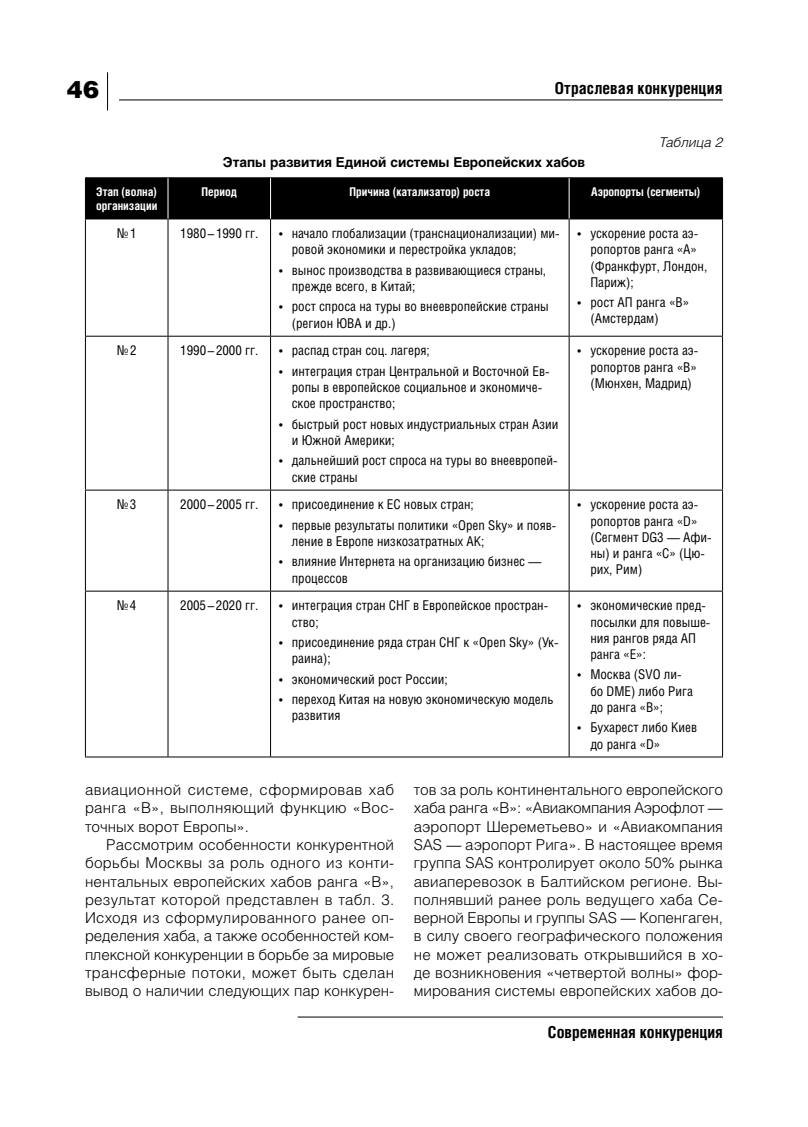
<style>
.page{position:relative;width:808px;height:1127px;background:#fff}
.page>*{position:absolute;margin:0;border:0;box-sizing:border-box;transform-origin:0 0}
.t1{font:900 24px "Helios";color:#000}
.t2{font:700 16.5px "Helios Cond";color:#000}
.t3{font:300 15px/18.3px "Helios";color:#000;text-align:justify}
.t4{font:13.5px/16.2px "Helios Cond";color:#000}
.t5{font:700 13.5px "Helios";color:#000}
.t6{font:italic 300 13.5px "Helios";color:#000}
.t7{font:700 12px/14.4px "Helios Cond";color:#fff}
</style>
<div class="page">
<hr style="left:119px;top:100px;width:604px;height:1px;background:#000">
<hr style="left:107px;top:72px;width:1px;height:39px;background:#000">
<hr style="left:298px;top:1017px;width:425px;height:1px;background:#000">
<div style="left:86px;top:178px;width:636px;height:41px;background:#000"></div>
<hr style="left:85px;top:336px;width:83px;height:1px;background:#000">
<hr style="left:168px;top:336px;width:103px;height:1px;background:#000">
<hr style="left:271px;top:336px;width:298px;height:1px;background:#000">
<hr style="left:569px;top:336px;width:154px;height:1px;background:#000">
<hr style="left:85px;top:490px;width:83px;height:1px;background:#000">
<hr style="left:168px;top:490px;width:103px;height:1px;background:#000">
<hr style="left:271px;top:490px;width:298px;height:1px;background:#000">
<hr style="left:569px;top:490px;width:154px;height:1px;background:#000">
<hr style="left:85px;top:591px;width:83px;height:1px;background:#000">
<hr style="left:168px;top:591px;width:103px;height:1px;background:#000">
<hr style="left:271px;top:591px;width:298px;height:1px;background:#000">
<hr style="left:569px;top:591px;width:154px;height:1px;background:#000">
<hr style="left:168px;top:219px;width:1px;height:117px;background:#000">
<hr style="left:270px;top:219px;width:1px;height:117px;background:#000">
<hr style="left:569px;top:219px;width:1px;height:117px;background:#000">
<hr style="left:168px;top:337px;width:1px;height:153px;background:#000">
<hr style="left:270px;top:337px;width:1px;height:153px;background:#000">
<hr style="left:569px;top:337px;width:1px;height:153px;background:#000">
<hr style="left:168px;top:490px;width:1px;height:101px;background:#000">
<hr style="left:270px;top:490px;width:1px;height:101px;background:#000">
<hr style="left:569px;top:490px;width:1px;height:101px;background:#000">
<hr style="left:168px;top:591px;width:1px;height:165px;background:#000">
<hr style="left:270px;top:591px;width:1px;height:165px;background:#000">
<hr style="left:569px;top:591px;width:1px;height:165px;background:#000">
<hr style="left:85px;top:219px;width:1px;height:117px;background:#000">
<hr style="left:722px;top:219px;width:1px;height:117px;background:#000">
<hr style="left:85px;top:337px;width:1px;height:153px;background:#000">
<hr style="left:722px;top:337px;width:1px;height:153px;background:#000">
<hr style="left:85px;top:490px;width:1px;height:101px;background:#000">
<hr style="left:722px;top:490px;width:1px;height:101px;background:#000">
<hr style="left:85px;top:591px;width:1px;height:165px;background:#000">
<hr style="left:722px;top:591px;width:1px;height:165px;background:#000">
<hr style="left:85px;top:756px;width:83px;height:1px;background:#000">
<hr style="left:168px;top:756px;width:103px;height:1px;background:#000">
<hr style="left:271px;top:756px;width:298px;height:1px;background:#000">
<hr style="left:569px;top:756px;width:154px;height:1px;background:#000">
<hr style="left:85px;top:177px;width:83px;height:1px;background:#000">
<hr style="left:85px;top:178px;width:1px;height:41px;background:#000">
<hr style="left:168px;top:177px;width:103px;height:1px;background:#000">
<hr style="left:271px;top:177px;width:298px;height:1px;background:#000">
<hr style="left:569px;top:177px;width:154px;height:1px;background:#000">
<hr style="left:722px;top:178px;width:1px;height:41px;background:#000">
<hr style="left:85px;top:219px;width:83px;height:1px;background:#000">
<hr style="left:168px;top:219px;width:103px;height:1px;background:#000">
<hr style="left:271px;top:219px;width:298px;height:1px;background:#000">
<hr style="left:569px;top:219px;width:154px;height:1px;background:#000">
<hr style="left:168px;top:178px;width:1px;height:41px;background:#fff">
<hr style="left:270px;top:178px;width:1px;height:41px;background:#fff">
<hr style="left:569px;top:178px;width:1px;height:41px;background:#fff">
<h1 class="t1" style="left:67px;top:74px;width:34px">46</h1>
<p class="t2" style="left:555px;top:78px;width:169px">Отраслевая конкуренция</p>
<p class="t5" style="left:223px;top:155px;width:364px">Этапы развития Единой системы Европейских хабов</p>
<p class="t6" style="left:659px;top:134px;width:65px">Таблица 2</p>
<p class="t7" style="left:96px;top:184px;width:63px">Этап (волна) организации</p>
<p class="t7" style="left:202px;top:184px;width:37px">Период</p>
<p class="t7" style="left:350px;top:184px;width:142px">Причина (катализатор) роста</p>
<p class="t7" style="left:591px;top:184px;width:111px">Аэропорты (сегменты)</p>
<p class="t4" style="left:117px;top:225px;width:21px">№1</p>
<p class="t4" style="left:180px;top:225px;width:80px">1980 – 1990 гг.</p>
<p class="t4" style="left:292px;top:225px;width:269px;text-indent:-13px">• начало глобализации (транснационализации) ми&shy;ровой экономики и перестройка укладов;</p>
<p class="t4" style="left:292px;top:262px;width:256px;text-indent:-13px">• вынос производства в развивающиеся страны, прежде всего, в Китай;</p>
<p class="t4" style="left:292px;top:298px;width:258px;text-indent:-13px">• рост спроса на туры во внеевропейские страны (регион ЮВА и др.)</p>
<p class="t4" style="left:590px;top:225px;width:118px;text-indent:-13px">• ускорение роста аэ&shy;ропортов ранга «А» (Франкфурт, Лондон,<br>Париж);</p>
<p class="t4" style="left:590px;top:294px;width:100px;text-indent:-13px">• рост АП ранга «В» (Амстердам)</p>
<p class="t4" style="left:117px;top:342px;width:21px">№2</p>
<p class="t4" style="left:180px;top:342px;width:80px">1990 – 2000 гг.</p>
<p class="t4" style="left:279px;top:342px;width:152px">• распад стран соц. лагеря;</p>
<p class="t4" style="left:292px;top:363px;width:259px;text-indent:-13px">• интеграция стран Центральной и Восточной Ев&shy;ропы в европейское социальное и экономиче&shy;ское пространство;</p>
<p class="t4" style="left:292px;top:415px;width:268px;text-indent:-13px">• быстрый рост новых индустриальных стран Азии и Южной Америки;</p>
<p class="t4" style="left:292px;top:452px;width:267px;text-indent:-13px">• дальнейший рост спроса на туры во внеевропей&shy;ские страны</p>
<p class="t4" style="left:117px;top:496px;width:21px">№3</p>
<p class="t4" style="left:180px;top:496px;width:80px">2000 – 2005 гг.</p>
<p class="t4" style="left:279px;top:496px;width:196px">• присоединение к ЕС новых стран;</p>
<p class="t4" style="left:292px;top:517px;width:266px;text-indent:-13px">• первые результаты политики «Open Sky» и появ&shy;ление в Европе низкозатратных АК;</p>
<p class="t4" style="left:292px;top:553px;width:251px;text-indent:-13px">• влияние Интернета на организацию бизнес — процессов</p>
<p class="t4" style="left:117px;top:597px;width:21px">№4</p>
<p class="t4" style="left:180px;top:597px;width:80px">2005 – 2020 гг.</p>
<p class="t4" style="left:292px;top:597px;width:258px;text-indent:-13px">• интеграция стран СНГ в Европейское простран&shy;ство;</p>
<p class="t4" style="left:292px;top:634px;width:268px;text-indent:-13px">• присоединение ряда стран СНГ к «Open Sky» (Ук&shy;раина);</p>
<p class="t4" style="left:279px;top:670px;width:170px">• экономический рост России;</p>
<p class="t4" style="left:292px;top:691px;width:263px;text-indent:-13px">• переход Китая на новую экономическую модель развития</p>
<p class="t4" style="left:590px;top:342px;width:109px;text-align:justify;text-indent:-13px">• ускорение роста аэ&shy;ропортов ранга «В» (Мюнхен, Мадрид)</p>
<p class="t4" style="left:590px;top:496px;width:123px;text-indent:-13px">• ускорение роста аэ&shy;ропортов ранга «D» (Сегмент DG3 — Афи&shy;ны) и ранга «С» (Цю&shy;рих, Рим)</p>
<p class="t4" style="left:590px;top:597px;width:122px;text-indent:-13px">• экономические пред&shy;посылки для повыше&shy;ния рангов ряда АП ранга «Е»:</p>
<p class="t4" style="left:590px;top:666px;width:104px;text-indent:-13px">• Москва (SVO ли&shy;бо DME) либо Рига до ранга «В»;</p>
<p class="t4" style="left:590px;top:719px;width:108px;text-indent:-13px">• Бухарест либо Киев до ранга «D»</p>
<p class="t3" style="left:85px;top:780px;width:311px">авиационной системе, сформировав хаб ранга «В», выполняющий функцию «Вос&shy;точных ворот Европы».</p>
<p class="t3" style="left:85px;top:835px;width:311px;text-indent:21px">Рассмотрим особенности конкурентной борьбы Москвы за роль одного из конти&shy;нентальных европейских хабов ранга «В», результат которой представлен в табл. 3.<br>Исходя из сформулированного ранее оп&shy;ределения хаба, а также особенностей ком&shy;плексной конкуренции в борьбе за мировые трансферные потоки, может быть сделан вывод о наличии следующих пар конкурен-</p>
<p class="t3" style="left:414px;top:780px;width:311px">тов за роль континентального европейского хаба ранга «В»: «Авиакомпания Аэрофлот — аэропорт Шереметьево» и «Авиакомпания SAS — аэропорт Рига». В настоящее время группа SAS контролирует около 50% рынка авиаперевозок в Балтийском регионе. Вы&shy;полнявший ранее роль ведущего хаба Се&shy;верной Европы и группы SAS — Копенгаген, в силу своего географического положения не может реализовать открывшийся в хо&shy;де возникновения «четвертой волны» фор&shy;мирования системы европейских хабов до-</p>
<p class="t2" style="left:548px;top:1022px;width:177px">Современная конкуренция</p>
</div>
